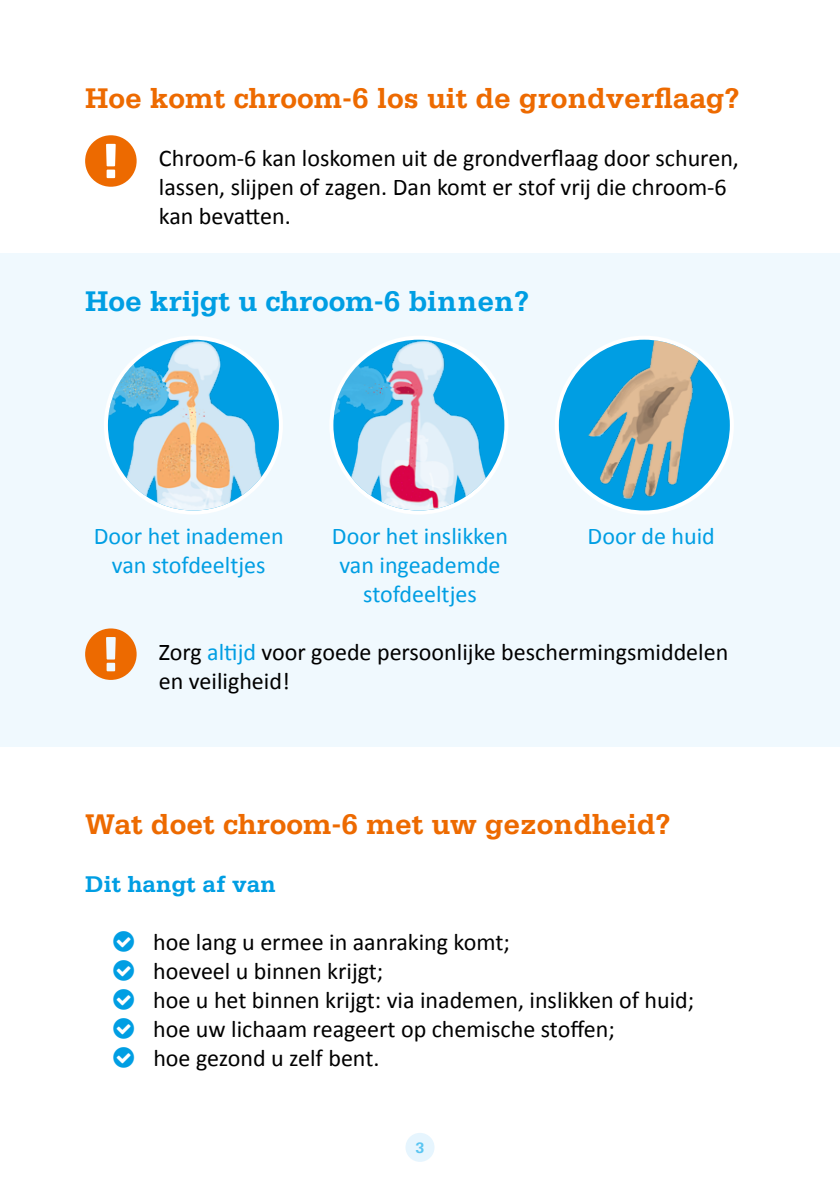
<style>
.page{position:relative;width:840px;height:1191px;background:#fff}
.page>*{position:absolute;margin:0;border:0;box-sizing:border-box;transform-origin:0 0}
.t1{font:700 30px "Serifa Std";color:#ed6a00}
.t2{font:700 30px "Serifa Std";color:#009ee3}
.t3{font:24px/29px "Calibri";color:#000}
.t4{font:24px/29px "Calibri";color:#009ee3;text-align:center}
.t5{font:700 24px "Serifa Std";color:#009ee3}
.t6{font:700 16px "Serifa Std";color:#5ac5f2}
.s1{color:#ed6a00}
.s2{color:#009ee3}
</style>
<div class="page">
<div style="left:0;top:253px;width:839px;height:493px;background:#f0f9fe"></div>
<svg style="left:331px;top:338px;width:175px;height:174px"></svg>
<img style="left:333px;top:340px;width:171px;height:170px;border-radius:85px">
<div style="left:329px;top:336px;width:179px;height:178px;border:4px solid #fff;border-radius:50%"></div>
<svg style="left:556px;top:338px;width:175px;height:174px"></svg>
<img style="left:558px;top:340px;width:171px;height:170px;border-radius:85px">
<div style="left:554px;top:336px;width:179px;height:178px;border:4px solid #fff;border-radius:50%"></div>
<svg style="left:106px;top:338px;width:175px;height:174px"></svg>
<img style="left:108px;top:340px;width:171px;height:170px;border-radius:85px">
<div style="left:104px;top:336px;width:179px;height:178px;border:4px solid #fff;border-radius:50%"></div>
<div style="left:405px;top:1132px;width:29px;height:29px;background:#e6f5fe;border-radius:50%"></div>
<p class="t1" style="left:85px;top:81px;width:655px">Hoe komt chroom-6 los uit de grondverflaag?</p>
<p class="t3" style="left:159px;top:144px;width:581px;text-indent:-74px"><span class="s1">❑</span> Chroom-6 kan loskomen uit de grondverflaag door schuren, lassen, slijpen of zagen. Dan komt er stof vrij die chroom-6 kan bevatten.</p>
<p class="t2" style="left:85px;top:284px;width:445px">Hoe krijgt u chroom-6 binnen?</p>
<p class="t4" style="left:94px;top:521px;width:191px">Door het inademen van stofdeeltjes</p>
<p class="t4" style="left:332px;top:521px;width:177px">Door het inslikken van ingeademde stofdeeltjes</p>
<p class="t4" style="left:587px;top:521px;width:129px">Door de huid</p>
<p class="t3" style="left:159px;top:637px;width:570px;text-indent:-74px"><span class="s1">❑</span> Zorg <span class="s2">altijd</span> voor goede persoonlijke beschermingsmiddelen en veiligheid!</p>
<p class="t1" style="left:85px;top:806px;width:586px">Wat doet chroom-6 met uw gezondheid?</p>
<p class="t5" style="left:85px;top:869px;width:192px">Dit hangt af van</p>
<p class="t3" style="left:153px;top:927px;width:542px">hoe lang u ermee in aanraking komt;<br>hoeveel u binnen krijgt;<br>hoe u het binnen krijgt: via inademen, inslikken of huid; hoe uw lichaam reageert op chemische stoffen;<br>hoe gezond u zelf bent.</p>
<p class="t6" style="left:415px;top:1138px;width:10px">3</p>
</div>
